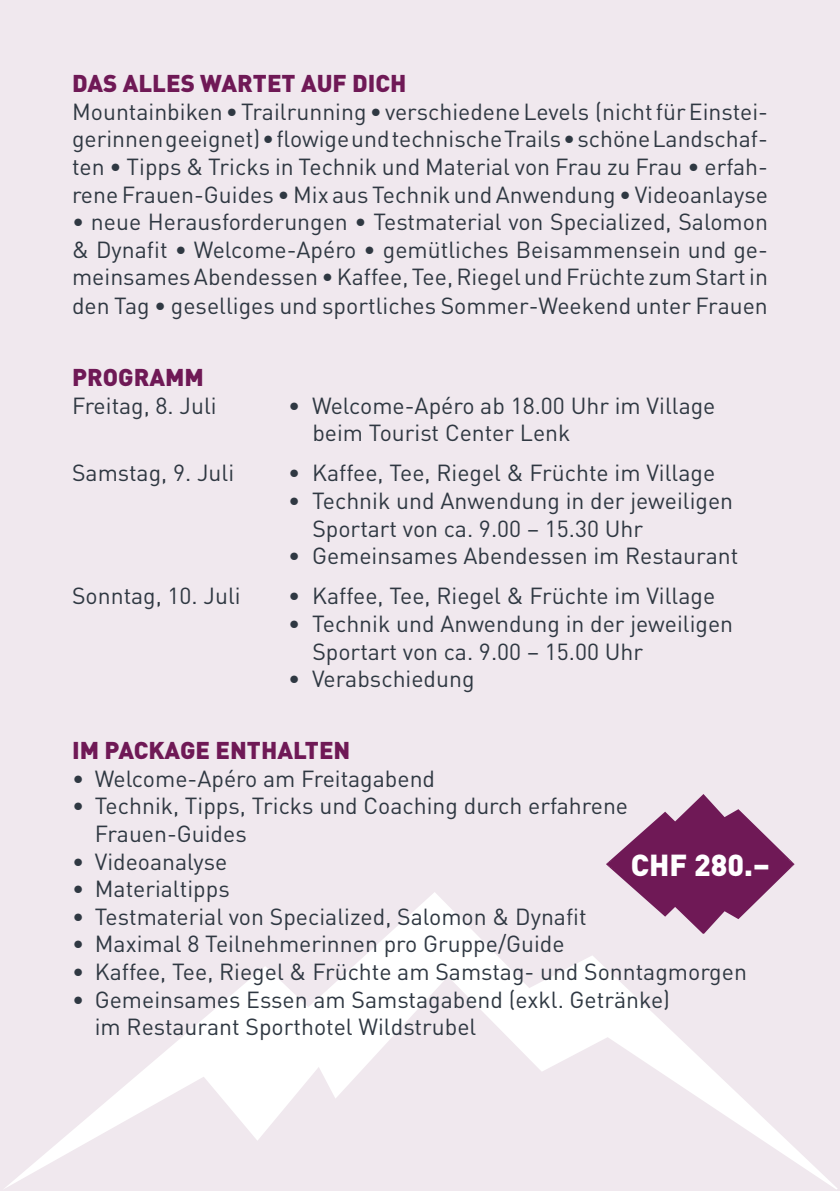
<style>
.page{position:relative;width:840px;height:1191px;background:#fff}
.page>*{position:absolute;margin:0;border:0;box-sizing:border-box;transform-origin:0 0}
.t1{font:900 30px "DIN";color:#fff}
.t2{font:900 24px "DIN";color:#6f1956}
.t3{font:23px/27.6px "DIN";color:#2f3842}
</style>
<div class="page">
<div style="left:0;top:0;width:839px;height:1191px;background:#f0e8ee"></div>
<svg style="left:4px;top:892px;width:833px;height:297px"></svg>
<svg style="left:605px;top:794px;width:189px;height:139px"></svg>
<p class="t2" style="left:72px;top:67px;width:336px">DAS ALLES WARTET AUF DICH</p>
<p class="t3" style="left:72px;top:97px;width:697px;text-align:justify">Mountainbiken • Trailrunning • verschiedene Levels (nicht für Einstei&shy;gerinnen geeignet) • flowige und technische Trails • schöne Landschaf&shy;ten • Tipps &amp; Tricks in Technik und Material von Frau zu Frau • erfah&shy;rene Frauen-Guides • Mix aus Technik und Anwendung • Videoanlayse</p>
<p class="t3" style="left:72px;top:207px;width:697px;text-align:justify">• neue Herausforderungen • Testmaterial von Specialized, Salomon &amp; Dynafit • Welcome-Apéro • gemütliches Beisammensein und ge&shy;meinsames Abendessen • Kaffee, Tee, Riegel und Früchte zum Start in den Tag • geselliges und sportliches Sommer-Weekend unter Frauen</p>
<p class="t2" style="left:72px;top:361px;width:133px">PROGRAMM</p>
<p class="t3" style="left:72px;top:391px;width:146px">Freitag, 8. Juli</p>
<p class="t3" style="left:312px;top:391px;width:404px;text-indent:-24px">• Welcome-Apéro ab 18.00 Uhr im Village beim Tourist Center Lenk</p>
<p class="t3" style="left:72px;top:459px;width:163px">Samstag, 9. Juli</p>
<p class="t3" style="left:288px;top:459px;width:428px">• Kaffee, Tee, Riegel &amp; Früchte im Village</p>
<p class="t3" style="left:312px;top:486px;width:422px;text-indent:-24px">• Technik und Anwendung in der jeweiligen<br>Sportart von ca. 9.00 – 15.30 Uhr</p>
<p class="t3" style="left:288px;top:542px;width:451px">• Gemeinsames Abendessen im Restaurant</p>
<p class="t3" style="left:72px;top:582px;width:170px">Sonntag, 10. Juli</p>
<p class="t3" style="left:288px;top:582px;width:428px">• Kaffee, Tee, Riegel &amp; Früchte im Village</p>
<p class="t3" style="left:312px;top:609px;width:422px;text-indent:-24px">• Technik und Anwendung in der jeweiligen<br>Sportart von ca. 9.00 – 15.00 Uhr</p>
<p class="t3" style="left:288px;top:664px;width:188px">• Verabschiedung</p>
<p class="t2" style="left:72px;top:734px;width:280px">IM PACKAGE ENTHALTEN</p>
<p class="t3" style="left:72px;top:764px;width:364px">• Welcome-Apéro am Freitagabend</p>
<p class="t3" style="left:95px;top:792px;width:534px;text-indent:-23px">• Technik, Tipps, Tricks und Coaching durch erfahrene<br>Frauen-Guides</p>
<p class="t3" style="left:72px;top:847px;width:157px">• Videoanalyse</p>
<p class="t3" style="left:72px;top:874px;width:159px">• Materialtipps</p>
<p class="t3" style="left:72px;top:902px;width:516px">• Testmaterial von Specialized, Salomon &amp; Dynafit</p>
<p class="t3" style="left:72px;top:930px;width:494px">• Maximal 8 Teilnehmerinnen pro Gruppe/Guide</p>
<p class="t3" style="left:72px;top:957px;width:676px">• Kaffee, Tee, Riegel &amp; Früchte am Samstag- und Sonntagmorgen</p>
<p class="t3" style="left:95px;top:985px;width:576px;text-indent:-23px">• Gemeinsames Essen am Samstagabend (exkl. Getränke) im Restaurant Sporthotel Wildstrubel</p>
<h1 class="t1" style="left:630px;top:845px;width:140px">CHF 280.–</h1>
</div>
